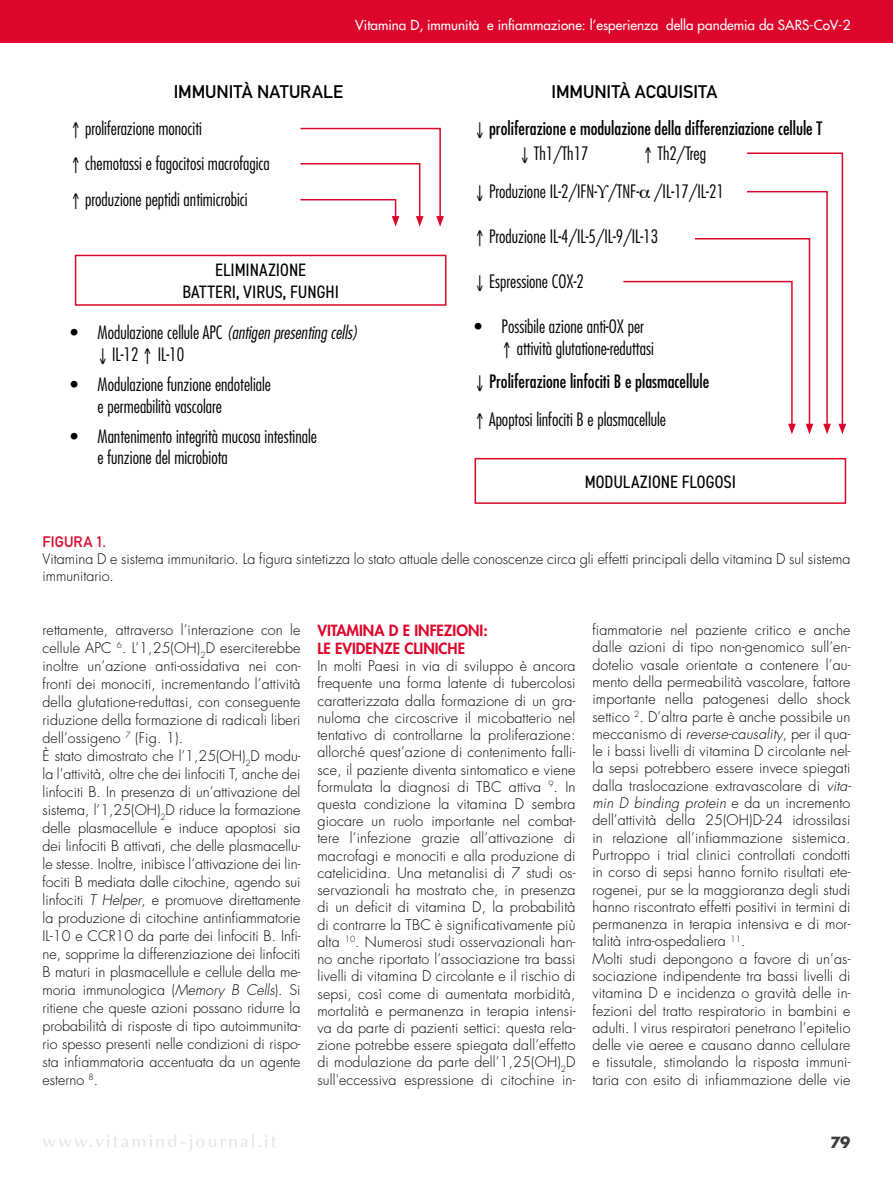
<style>
.page{position:relative;width:893px;height:1191px;background:#fff}
.page>*{position:absolute;margin:0;border:0;box-sizing:border-box;transform-origin:0 0}
.t1{font:300 condensed 18px/21.6px "Futura Std";color:#000}
.t2{font:condensed 18px/24.6px "Futura Std";color:#000}
.t3{font:condensed 18px/21.6px "DIN2014";color:#000;text-align:center}
.t4{font:18px "DIN Mittelschrift Std";letter-spacing:-.005em;color:#000}
.t5{font:800 15px/18.1px "Futura Std";color:#dd052b}
.t6{font:15px "DIN Mittelschrift Std";letter-spacing:.005em;color:#dd052b}
.t7{font:700 15px "Futura Std";color:#3c3c3b}
.t8{font:300 14.25px/17.2px "Futura Std";letter-spacing:.01em;color:#000}
.t9{font:500 13.5px "Futura Std";color:#fff}
.s1{font-weight:300}
.s2{font-style:italic}
</style>
<div class="page">
<div style="left:0;top:0;width:893px;height:43px;background:#dd052b"></div>
<svg style="left:43px;top:1134px;width:233px;height:17px"></svg>
<div style="left:75px;top:255px;width:371px;height:51px;border:2px solid #dd052b"></div>
<div style="left:475px;top:458px;width:371px;height:46px;border:2px solid #dd052b"></div>
<svg style="left:300px;top:127px;width:144px;height:100px"></svg>
<svg style="left:623px;top:152px;width:223px;height:282px"></svg>
<p class="t9" style="left:355px;top:17px;width:497px">Vitamina D, immunità e infiammazione: l’esperienza della pandemia da SARS-CoV-2</p>
<p class="t4" style="left:174px;top:81px;width:171px">IMMUNITÀ NATURALE</p>
<p class="t1" style="left:71px;top:118px;width:133px">↑ proliferazione monociti</p>
<p class="t2" style="left:519px;top:116px;width:304px;text-indent:-45px">↓ proliferazione e modulazione della differenziazione cellule T ↓ <span class="s1">Th1/Th17</span></p>
<p class="t1" style="left:475px;top:181px;width:251px">↓ Produzione IL-2/IFN- /TNF- /IL-17/IL-21</p>
<p class="t4" style="left:552px;top:81px;width:167px">IMMUNITÀ ACQUISITA</p>
<p class="t1" style="left:643px;top:142px;width:65px">↑ Th2/Treg</p>
<p class="t1" style="left:71px;top:146px;width:201px;line-height:35.2px">↑ chemotassi e fagocitosi macrofagica ↑ produzione peptidi antimicrobici</p>
<p class="t3" style="left:182px;top:259px;width:158px">ELIMINAZIONE<br>BATTERI, VIRUS, FUNGHI</p>
<p class="t1" style="left:98px;top:322px;width:262px;text-indent:-27px">• Modulazione cellule APC <span class="s2">(antigen presenting cells) </span>↓ IL-12 ↑ IL-10</p>
<p class="t1" style="left:98px;top:373px;width:175px;text-indent:-27px">• Modulazione funzione endoteliale e permeabilità vascolare</p>
<p class="t1" style="left:98px;top:425px;width:221px;text-indent:-27px">• Mantenimento integrità mucosa intestinale e funzione del microbiota</p>
<p class="t1" style="left:475px;top:226px;width:185px">↑ Produzione IL-4/IL-5/IL-9/IL-13</p>
<p class="t1" style="left:475px;top:271px;width:111px">↓ Espressione COX-2</p>
<p class="t1" style="left:502px;top:316px;width:154px;text-indent:-27px">• Possibile azione anti-OX per ↑ attività glutatione-reduttasi</p>
<p class="t2" style="left:475px;top:369px;width:236px">↓ Proliferazione linfociti B e plasmacellule</p>
<p class="t1" style="left:475px;top:408px;width:193px">↑ Apoptosi linfociti B e plasmacellule</p>
<p class="t3" style="left:585px;top:470px;width:153px">MODULAZIONE FLOGOSI</p>
<p class="t6" style="left:43px;top:532px;width:65px">FIGURA 1.</p>
<p class="t8" style="left:43px;top:550px;width:809px">Vitamina D e sistema immunitario. La figura sintetizza lo stato attuale delle conoscenze circa gli effetti principali della vitamina D sul sistema immunitario.</p>
<p class="t8" style="left:43px;top:621px;width:259px;line-height:18px">rettamente, attraverso l’interazione con le cellule APC <sup>6</sup>. L’1,25(OH)<sub>2</sub>D eserciterebbe inoltre un’azione anti-ossidativa nei con&shy;fronti dei monociti, incrementando l’attività della glutatione-reduttasi, con conseguente riduzione della formazione di radicali liberi dell’ossigeno <sup>7</sup> (Fig. 1).<br>È stato dimostrato che l’1,25(OH)<sub>2</sub>D modu&shy;la l’attività, oltre che dei linfociti T, anche dei linfociti B. In presenza di un’attivazione del sistema, l’1,25(OH)<sub>2</sub>D riduce la formazione delle plasmacellule e induce apoptosi sia dei linfociti B attivati, che delle plasmacellu&shy;le stesse. Inoltre, inibisce l’attivazione dei lin&shy;fociti B mediata dalle citochine, agendo sui linfociti <span class="s2">T Helper</span>, e promuove direttamente la produzione di citochine antinfiammatorie IL-10 e CCR10 da parte dei linfociti B. Infi&shy;ne, sopprime la differenziazione dei linfociti B maturi in plasmacellule e cellule della me&shy;moria immunologica (<span class="s2">Memory B Cells</span>). Si ritiene che queste azioni possano ridurre la probabilità di risposte di tipo autoimmunita&shy;rio spesso presenti nelle condizioni di rispo&shy;sta infiammatoria accentuata da un agente esterno <sup>8</sup>.</p>
<p class="t5" style="left:317px;top:621px;width:172px">VITAMINA D E INFEZIONI:<br>LE EVIDENZE CLINICHE</p>
<p class="t8" style="left:317px;top:657px;width:259px;text-align:justify">In molti Paesi in via di sviluppo è ancora frequente una forma latente di tubercolosi caratterizzata dalla formazione di un gra&shy;nuloma che circoscrive il micobatterio nel tentativo di controllarne la proliferazione: allorché quest’azione di contenimento falli&shy;sce, il paziente diventa sintomatico e viene formulata la diagnosi di TBC attiva <sup>9</sup>. In questa condizione la vitamina D sembra giocare un ruolo importante nel combat&shy;tere l’infezione grazie all’attivazione di macrofagi e monociti e alla produzione di catelicidina. Una metanalisi di 7 studi os&shy;servazionali ha mostrato che, in presenza di un deficit di vitamina D, la probabilità di contrarre la TBC è significativamente più alta <sup>10</sup>. Numerosi studi osservazionali han&shy;no anche riportato l’associazione tra bassi livelli di vitamina D circolante e il rischio di sepsi, così come di aumentata morbidità, mortalità e permanenza in terapia intensi&shy;va da parte di pazienti settici: questa rela&shy;zione potrebbe essere spiegata dall’effetto di modulazione da parte dell’1,25(OH)<sub>2</sub>D sull'eccessiva espressione di citochine in-</p>
<p class="t8" style="left:592px;top:622px;width:260px">fiammatorie nel paziente critico e anche dalle azioni di tipo non-genomico sull’en&shy;dotelio vasale orientate a contenere l’au&shy;mento della permeabilità vascolare, fattore importante nella patogenesi dello shock settico <sup>2</sup>. D’altra parte è anche possibile un meccanismo di <span class="s2">reverse-causality</span>, per il qua&shy;le i bassi livelli di vitamina D circolante nel&shy;la sepsi potrebbero essere invece spiegati dalla traslocazione extravascolare di <span class="s2">vita&shy;min D binding protein</span> e da un incremento dell’attività della 25(OH)D-24 idrossilasi in relazione all’infiammazione sistemica.<br>Purtroppo i trial clinici controllati condotti in corso di sepsi hanno fornito risultati ete&shy;rogenei, pur se la maggioranza degli studi hanno riscontrato effetti positivi in termini di permanenza in terapia intensiva e di mor&shy;talità intra-ospedaliera <sup>11</sup>.<br>Molti studi depongono a favore di un’as&shy;sociazione indipendente tra bassi livelli di vitamina D e incidenza o gravità delle in&shy;fezioni del tratto respiratorio in bambini e adulti. I virus respiratori penetrano l’epitelio delle vie aeree e causano danno cellulare e tissutale, stimolando la risposta immuni&shy;taria con esito di infiammazione delle vie</p>
<p class="t7" style="left:830px;top:1132px;width:22px">79</p>
</div>
